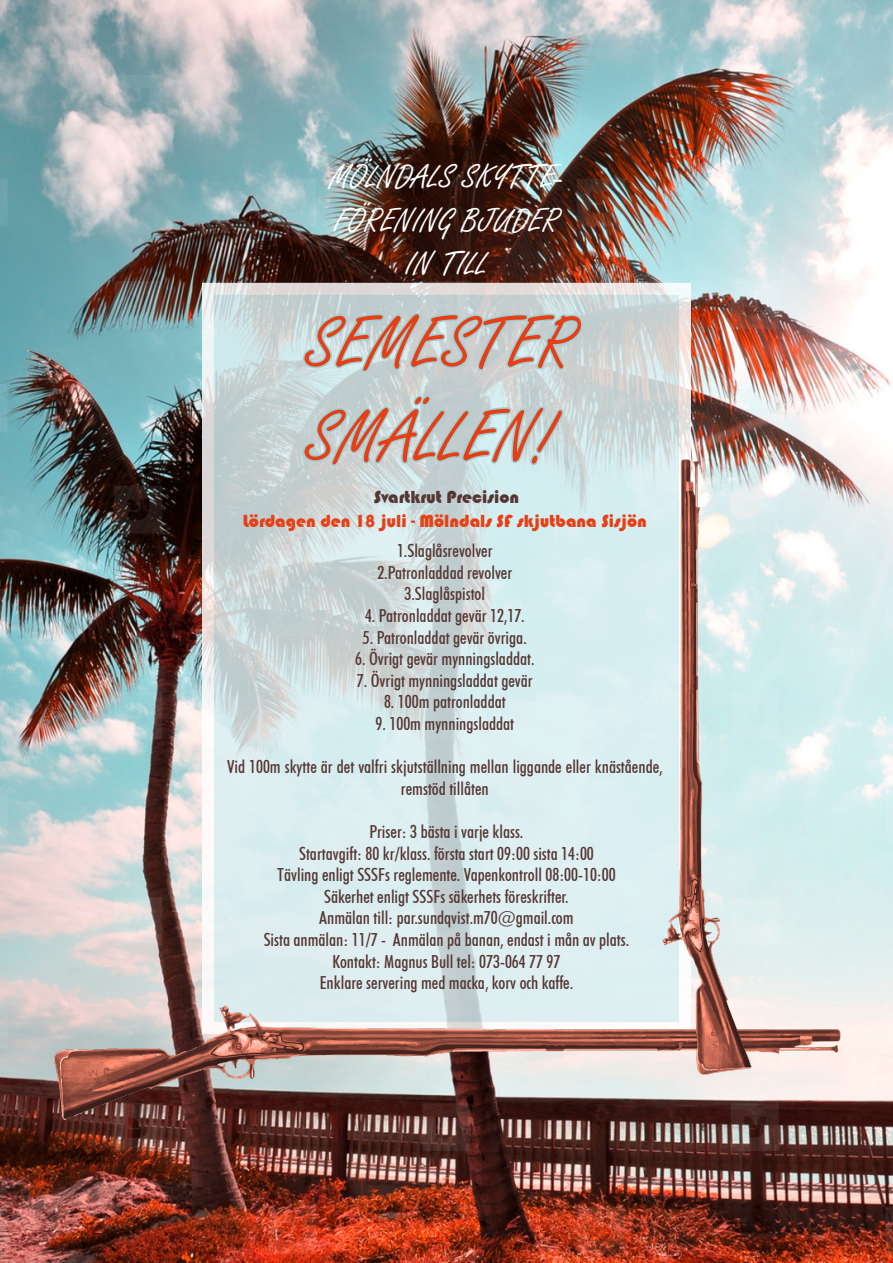
<style>
.page{position:relative;width:893px;height:1263px;background:#fff}
.page>*{position:absolute;margin:0;border:0;box-sizing:border-box;transform-origin:0 0}
.t1{font:78px "Freestyle Script";color:#e63f15}
.t2{font:36px/43.2px "Freestyle Script";color:#fff;text-align:center}
.t3{font:500 condensed 18px/21.6px "Futura BT";color:#553633;text-align:center}
.t4{font:18px "Bauhaus 93";color:#e64016}
.t5{font:18px "Bauhaus 93";color:#553633}
</style>
<div class="page">
<img style="left:0;top:0;width:893px;height:1263px">
<svg style="left:202px;top:283px;width:489px;height:723px;background:#d5e4e5"></svg>
<svg style="left:301px;top:302px;width:283px;height:72px;background:#bdd2d4"></svg>
<svg style="left:301px;top:394px;width:264px;height:75px;background:#bdd3d5"></svg>
<img style="left:54px;top:1006px;width:786px;height:113px">
<img style="left:663px;top:459px;width:89px;height:615px">
<p class="t2" style="left:330px;top:157px;width:236px">MÖLNDALS SKYTTE-<br>FÖRENING BJUDER<br>IN TILL</p>
<p class="t1" style="left:306px;top:302px;width:269px">SEMESTER</p>
<p class="t1" style="left:306px;top:395px;width:249px">SMÄLLEN!</p>
<p class="t5" style="left:374px;top:487px;width:147px">Svartkrut Precision</p>
<p class="t4" style="left:243px;top:511px;width:405px">Lördagen den 18 juli - Mölndals SF skjutbana Sisjön</p>
<p class="t3" style="left:397px;top:540px;width:97px">1.Slaglåsrevolver</p>
<p class="t3" style="left:377px;top:561px;width:136px">2.Patronladdad revolver</p>
<p class="t3" style="left:405px;top:583px;width:82px">3.Slaglåspistol</p>
<p class="t3" style="left:365px;top:605px;width:161px">4. Patronladdat gevär 12,17.</p>
<p class="t3" style="left:363px;top:626px;width:165px">5. Patronladdat gevär övriga.</p>
<p class="t3" style="left:355px;top:648px;width:181px">6. Övrigt gevär mynningsladdat.</p>
<p class="t3" style="left:357px;top:669px;width:177px">7. Övrigt mynningsladdat gevär</p>
<p class="t3" style="left:384px;top:691px;width:123px">8. 100m patronladdat</p>
<p class="t3" style="left:376px;top:713px;width:140px">9. 100m mynningsladdat</p>
<p class="t3" style="left:227px;top:756px;width:437px">Vid 100m skytte är det valfri skjutställning mellan liggande eller knästående, remstöd tillåten</p>
<p class="t3" style="left:370px;top:821px;width:155px">Priser: 3 bästa i varje klass.</p>
<p class="t3" style="left:299px;top:842px;width:296px">Startavgift: 80 kr/klass. första start 09:00 sista 14:00</p>
<p class="t3" style="left:277px;top:864px;width:340px">Tävling enligt SSSFs reglemente. Vapenkontroll 08:00-10:00</p>
<p class="t3" style="left:324px;top:885px;width:246px">Säkerhet enligt SSSFs säkerhets föreskrifter.</p>
<p class="t3" style="left:319px;top:907px;width:256px">Anmälan till: par.sundqvist.m70@gmail.com</p>
<p class="t3" style="left:264px;top:929px;width:367px">Sista anmälan: 11/7 - Anmälan på banan, endast i mån av plats.</p>
<p class="t3" style="left:333px;top:950px;width:229px">Kontakt: Magnus Bull tel: 073-064 77 97</p>
<p class="t3" style="left:320px;top:972px;width:255px">Enklare servering med macka, korv och kaffe.</p>
</div>
